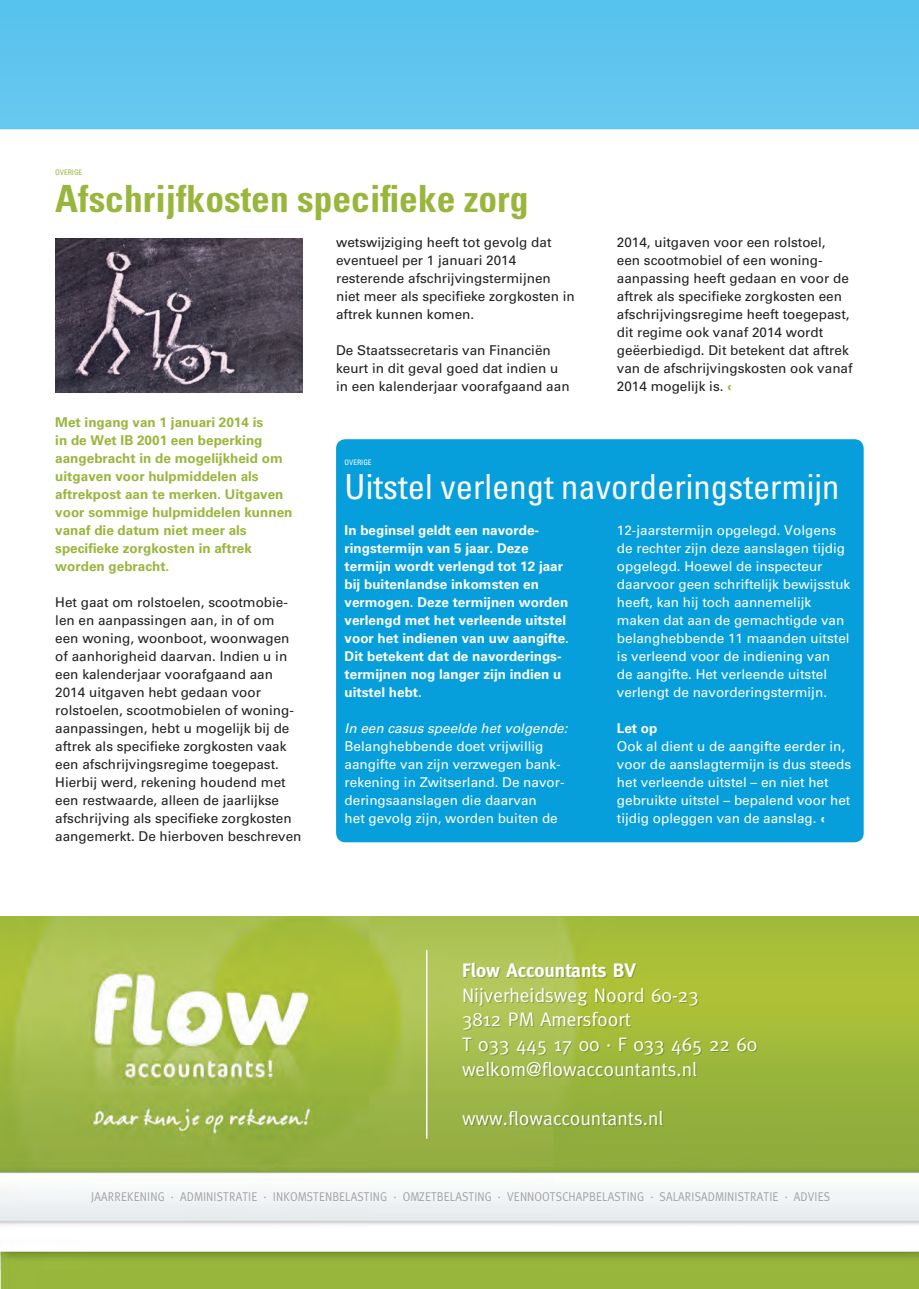
<style>
.page{position:relative;width:919px;height:1289px;background:#fff}
.page>*{position:absolute;margin:0;border:0;box-sizing:border-box;transform-origin:0 0}
.t1{font:700 condensed 37.5px "Univers LT Std";color:#99b63c}
.t2{font:condensed 34.5px "Univers LT Std";color:#fff}
.t3{font:19.5px "Meta";color:#fff}
.t4{font:700 19.5px "Meta";color:#fff}
.t5{font:13.5px/18px "Univers LT Std";color:#231f20}
.t6{font:13.5px/18px "Univers LT Std";color:#fff}
.t7{font:700 13.5px/18px "Univers LT Std";color:#fff}
.t8{font:700 13.5px/18px "Univers LT Std";color:#99b63c}
.t9{font:12.75px "Meta";letter-spacing:.01em;color:#a0a2a5;scale:.9 1}
.t10{font:condensed 7.5px "Univers LT Std";color:#fff}
.t11{font:condensed 7.5px "Univers LT Std";color:#99b63c}
.s1{font-family:"Zurich BT";font-weight:700;color:#99b63c}
.s2{font-style:italic}
.s3{font-family:"Zurich BT";font-weight:700}
</style>
<div class="page">
<img style="left:1px;top:0;width:917px;height:130px">
<img style="left:1px;top:916px;width:917px;height:372px">
<hr style="left:426px;top:950px;width:1px;height:188px;background:#fff">
<div style="left:337px;top:440px;width:525px;height:401px;background:#069edb;border-radius:9px"></div>
<div style="left:336px;top:439px;width:527px;height:403px;border:2px solid #069edb;border-radius:9px"></div>
<img style="left:55px;top:238px;width:247px;height:154px">
<p class="t11" style="left:55px;top:167px;width:29px">OVERIGE</p>
<p class="t1" style="left:55px;top:176px;width:474px">Afschrijfkosten specifieke zorg</p>
<p class="t5" style="left:336px;top:233px;width:217px">wetswijziging heeft tot gevolg dat</p>
<p class="t5" style="left:336px;top:251px;width:240px">eventueel per 1 januari 2014 resterende afschrijvingstermijnen niet meer als specifieke zorgkosten in aftrek kunnen komen.</p>
<p class="t5" style="left:336px;top:341px;width:235px">De Staatssecretaris van Financiën keurt in dit geval goed dat indien u in een kalenderjaar voorafgaand aan</p>
<p class="t5" style="left:617px;top:233px;width:237px">2014, uitgaven voor een rolstoel,<br>een scootmobiel of een woning&shy;aanpassing heeft gedaan en voor de aftrek als specifieke zorgkosten een afschrijvingsregime heeft toegepast, dit regime ook vanaf 2014 wordt geëerbiedigd. Dit betekent dat aftrek van de afschrijvingskosten ook vanaf 2014 mogelijk is. <span class="s1">‹</span></p>
<p class="t8" style="left:55px;top:413px;width:239px">Met ingang van 1 januari 2014 is<br>in de Wet IB 2001 een beperking aangebracht in de mogelijkheid om uitgaven voor hulpmiddelen als aftrekpost aan te merken. Uitgaven voor sommige hulpmiddelen kunnen vanaf die datum niet meer als specifieke zorgkosten in aftrek worden gebracht.</p>
<p class="t5" style="left:55px;top:593px;width:248px">Het gaat om rolstoelen, scootmobie&shy;len en aanpassingen aan, in of om<br>een woning, woonboot, woonwagen of aanhorigheid daarvan. Indien u in een kalenderjaar voorafgaand aan 2014 uitgaven hebt gedaan voor rolstoelen, scootmobielen of woning&shy;aanpassingen, hebt u mogelijk bij de aftrek als specifieke zorgkosten vaak een afschrijvingsregime toegepast.<br>Hierbij werd, rekening houdend met een restwaarde, alleen de jaarlijkse afschrijving als specifieke zorgkosten aangemerkt. De hierboven beschreven</p>
<p class="t10" style="left:344px;top:457px;width:29px">OVERIGE</p>
<p class="t2" style="left:344px;top:464px;width:496px">Uitstel verlengt navorderingstermijn</p>
<p class="t7" style="left:344px;top:521px;width:226px">In beginsel geldt een navorde&shy;ringstermijn van 5 jaar. Deze termijn wordt verlengd tot 12 jaar bij buitenlandse inkomsten en vermogen. Deze termijnen worden verlengd met het verleende uitstel voor het indienen van uw aangifte.<br>Dit betekent dat de navorderings&shy;termijnen nog langer zijn indien u uitstel hebt.</p>
<p class="t6" style="left:344px;top:719px;width:224px"><span class="s2">In een casus speelde het volgende:<br></span>Belanghebbende doet vrijwillig aangifte van zijn verzwegen bank-</p>
<p class="t6" style="left:344px;top:773px;width:221px">rekening in Zwitserland. De navor&shy;deringsaanslagen die daarvan<br>het gevolg zijn, worden buiten de</p>
<p class="t6" style="left:617px;top:521px;width:235px">12-jaarstermijn opgelegd. Volgens de rechter zijn deze aanslagen tijdig opgelegd. Hoewel de inspecteur daarvoor geen schriftelijk bewijsstuk heeft, kan hij toch aannemelijk maken dat aan de gemachtigde van belanghebbende 11 maanden uitstel is verleend voor de indiening van<br>de aangifte. Het verleende uitstel verlengt de navorderingstermijn.</p>
<p class="t7" style="left:617px;top:719px;width:42px">Let op</p>
<p class="t6" style="left:617px;top:737px;width:236px">Ook al dient u de aangifte eerder in, voor de aanslagtermijn is dus steeds het verleende uitstel – en niet het gebruikte uitstel – bepalend voor het tijdig opleggen van de aanslag. <span class="s3">‹</span></p>
<p class="t4" style="left:462px;top:958px;width:175px">Flow Accountants BV</p>
<p class="t3" style="left:462px;top:983px;width:238px">Nijverheidsweg Noord 60-23</p>
<p class="t3" style="left:462px;top:1008px;width:171px">3812 PM Amersfoort</p>
<p class="t3" style="left:462px;top:1033px;width:297px">T 033 445 17 00 · F 033 465 22 60</p>
<p class="t3" style="left:462px;top:1057px;width:236px">welkom@flowaccountants.nl</p>
<p class="t3" style="left:462px;top:1107px;width:203px">www.flowaccountants.nl</p>
<p class="t9" style="left:91px;top:1189px;width:822px">JAARREKENING · ADMINISTRATIE · INKOMSTENBELASTING · OMZETBELASTING · VENNOOTSCHAPBELASTING · SALARISADMINISTRATIE · ADVIES</p>
</div>
